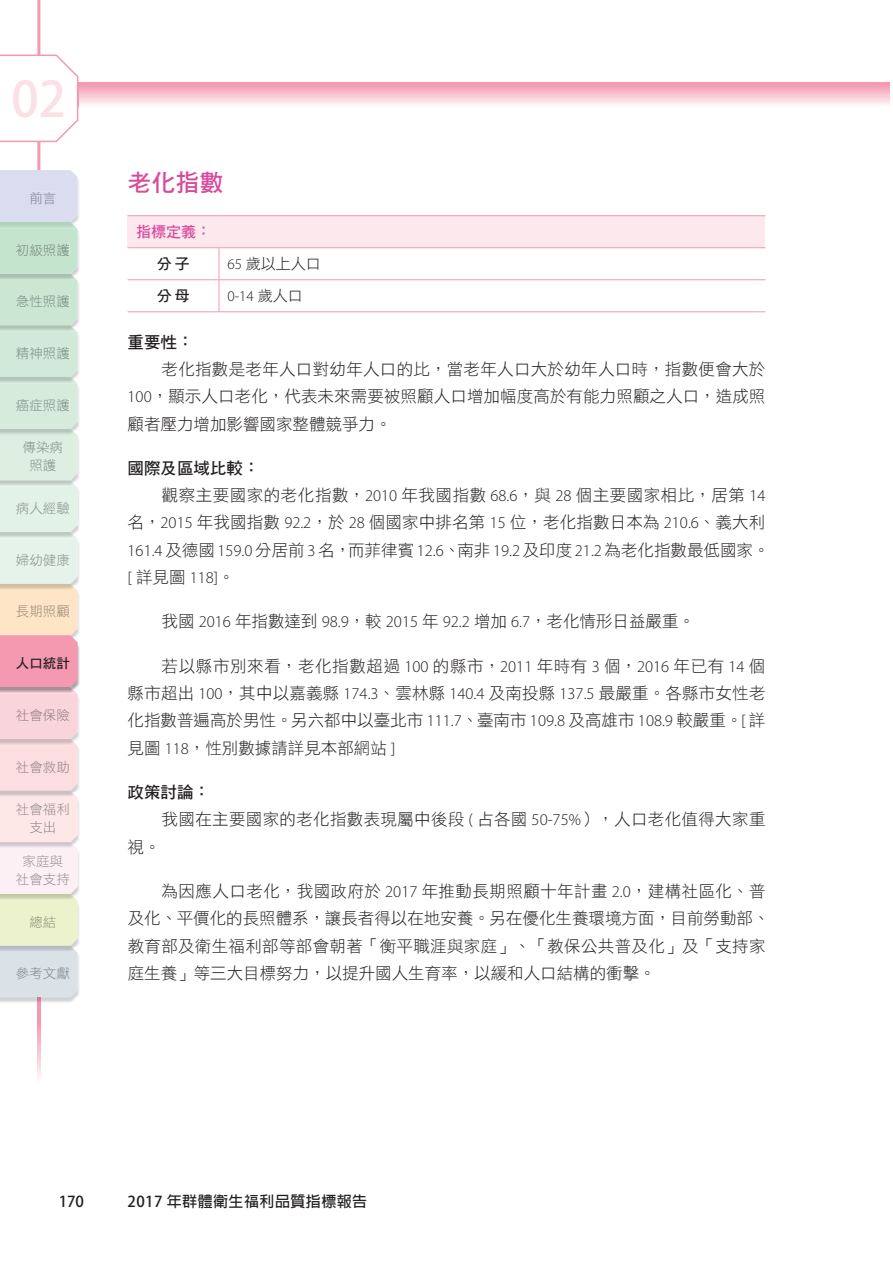
<style>
.page{position:relative;width:893px;height:1263px;background:#fff}
.page>*{position:absolute;margin:0;border:0;box-sizing:border-box;transform-origin:0 0}
.t1{font:700 48.6px "Adobe Fan Heiti Std";color:#fce0e6}
.t2{font:24px "DF Hei Std W7";color:#d84a9b}
.t3{font:16.5px/27.3px "DF Hei Std W3";letter-spacing:.005em;color:#231f20;text-align:justify}
.t4{font:16.5px "DF Hei Std W7";color:#231f20}
.t5{font:300 16.5px "Myriad Pro";color:#231f20}
.t6{font:700 15px "Adobe Fan Heiti Std";letter-spacing:.03em;color:#231f20}
.t7{font:15px "DF Hei Std W3";color:#231f20}
.t8{font:300 15px "Myriad Pro";color:#231f20}
.t9{font:15px "DF Hei Std W7";color:#d84a9b}
.t10{font:15px "DF Hei Std W7";color:#231f20}
.t11{font:13.5px/18px "DF Hei Std W3";color:#938c93;text-align:center}
.t12{font:13.5px/18px "DF Hei Std W3";color:#93888a;text-align:center}
.t13{font:13.5px/18px "DF Hei Std W3";color:#818d87;text-align:center}
.t14{font:13.5px "DF Hei Std W3";color:#81888d}
.t15{font:13.5px "DF Hei Std W3";color:#928186}
.t16{font:13.5px "DF Hei Std W3";color:#927c83}
.t17{font:13.5px "DF Hei Std W3";color:#938776}
.t18{font:13.5px "DF Hei Std W3";color:#868f8b}
.t19{font:13.5px "DF Hei Std W3";color:#848e89}
.t20{font:13.5px "DF Hei Std W3";color:#7c8b83}
.t21{font:13.5px "DF Hei Std W3";color:#788a80}
.t22{font:13.5px "DF Hei Std W3";color:#75887e}
.t23{font:13.5px "DF Hei Std W3";color:#71867b}
.t24{font:13.5px "DF Hei Std W7";color:#231f20}
.t25{font:13.5px "DF Hei Std W3";color:#898e79}
.t26{font:13.5px "DF Hei Std W3";color:#7f818e}
.s1{font-family:"Myriad Pro";font-weight:300}
.s2{font-family:"DF Hei Std W3";font-weight:400}
</style>
<div class="page">
<div style="left:128px;top:216px;width:637px;height:32px;background:#fce8ed"></div>
<hr style="left:128px;top:215px;width:91px;height:1px;background:#f499b0">
<hr style="left:219px;top:215px;width:546px;height:1px;background:#f499b0">
<hr style="left:128px;top:247px;width:91px;height:1px;background:#f499b0">
<hr style="left:219px;top:247px;width:546px;height:1px;background:#f499b0">
<hr style="left:219px;top:248px;width:1px;height:31px;background:#f499b0">
<hr style="left:128px;top:279px;width:91px;height:1px;background:#f499b0">
<hr style="left:219px;top:279px;width:546px;height:1px;background:#f499b0">
<hr style="left:219px;top:280px;width:1px;height:31px;background:#f499b0">
<hr style="left:128px;top:311px;width:91px;height:1px;background:#f499b0">
<hr style="left:219px;top:311px;width:546px;height:1px;background:#f499b0">
<svg style="left:37px;top:1003px;width:3px;height:75px"></svg>
<hr style="left:37px;top:0;width:3px;height:170px;background:#f499b0">
<svg style="left:79px;top:83px;width:811px;height:22px;background:#f8c2d0"></svg>
<svg style="left:0;top:55px;width:79px;height:87px"></svg>
<svg style="left:0;top:170px;width:80px;height:833px;background:#e3dfd8"></svg>
<h1 class="t1" style="left:12px;top:70px;width:56px">02</h1>
<p class="t26" style="left:29px;top:191px;width:28px">前言</p>
<p class="t23" style="left:16px;top:242px;width:55px">初級照護</p>
<p class="t22" style="left:16px;top:294px;width:55px">急性照護</p>
<p class="t21" style="left:16px;top:346px;width:55px">精神照護</p>
<p class="t20" style="left:16px;top:397px;width:55px">癌症照護</p>
<p class="t13" style="left:23px;top:438px;width:42px">傳染病照護</p>
<p class="t19" style="left:16px;top:501px;width:55px">病人經驗</p>
<p class="t18" style="left:16px;top:553px;width:55px">婦幼健康</p>
<p class="t17" style="left:16px;top:604px;width:55px">長期照顧</p>
<p class="t24" style="left:16px;top:656px;width:55px">人口統計</p>
<p class="t16" style="left:16px;top:708px;width:55px">社會保險</p>
<p class="t15" style="left:16px;top:759px;width:55px">社會救助</p>
<p class="t12" style="left:16px;top:800px;width:55px">社會福利支出</p>
<p class="t11" style="left:16px;top:852px;width:55px">家庭與社會支持</p>
<p class="t25" style="left:29px;top:914px;width:28px">總結</p>
<h2 class="t2" style="left:128px;top:169px;width:97px">老化指數</h2>
<p class="t9" style="left:136px;top:224px;width:76px">指標定義：</p>
<p class="t10" style="left:157px;top:256px;width:35px">分子</p>
<p class="t7" style="left:227px;top:256px;width:95px"><span class="s1">65</span> 歲以上人口</p>
<p class="t10" style="left:157px;top:288px;width:35px">分母</p>
<p class="t8" style="left:227px;top:288px;width:77px">0-14 <span class="s2">歲人口</span></p>
<p class="t4" style="left:128px;top:333px;width:68px">重要性：</p>
<p class="t3" style="left:128px;top:355px;width:639px;text-indent:34px">老化指數是老年人口對幼年人口的比，當老年人口大於幼年人口時，指數便會大於<span class="s1">100</span>，顯示人口老化，代表未來需要被照顧人口增加幅度高於有能力照顧之人口，造成照顧者壓力增加影響國家整體競爭力。</p>
<p class="t4" style="left:128px;top:459px;width:133px">國際及區域比較：</p>
<p class="t3" style="left:128px;top:481px;width:643px;text-align:left;text-indent:34px">觀察主要國家的老化指數，<span class="s1">2010</span> 年我國指數 <span class="s1">68.6</span>，與 <span class="s1">28</span> 個主要國家相比，居第 <span class="s1">14</span>名，<span class="s1">2015</span> 年我國指數 <span class="s1">92.2</span>，於 <span class="s1">28</span> 個國家中排名第 <span class="s1">15</span> 位，老化指數日本為 <span class="s1">210.6</span>、義大利<br><span class="s1">161.4</span> 及德國 <span class="s1">159.0</span> 分居前 <span class="s1">3</span> 名，而菲律賓 <span class="s1">12.6</span>、南非 <span class="s1">19.2</span> 及印度 <span class="s1">21.2</span> 為老化指數最低國家。</p>
<p class="t5" style="left:128px;top:568px;width:109px">[ <span class="s2">詳見圖</span> 118]<span class="s2">。</span></p>
<p class="t3" style="left:162px;top:607px;width:535px">我國 <span class="s1">2016</span> 年指數達到 <span class="s1">98.9</span>，較 <span class="s1">2015</span> 年 <span class="s1">92.2</span> 增加 <span class="s1">6.7</span>，老化情形日益嚴重。</p>
<p class="t3" style="left:128px;top:652px;width:639px;text-indent:34px">若以縣市別來看，老化指數超過 <span class="s1">100</span> 的縣市，<span class="s1">2011</span> 年時有 <span class="s1">3</span> 個，<span class="s1">2016</span> 年已有 <span class="s1">14</span> 個縣市超出 <span class="s1">100</span>，其中以嘉義縣 <span class="s1">174.3</span>、雲林縣 <span class="s1">140.4</span> 及南投縣 <span class="s1">137.5</span> 最嚴重。各縣市女性老化指數普遍高於男性。另六都中以臺北市 <span class="s1">111.7</span>、臺南市 <span class="s1">109.8</span> 及高雄市 <span class="s1">108.9</span> 較嚴重。<span class="s1">[</span> 詳見圖 <span class="s1">118</span>，性別數據請詳見本部網站 <span class="s1">]</span></p>
<p class="t4" style="left:128px;top:783px;width:84px">政策討論：</p>
<p class="t3" style="left:162px;top:805px;width:605px">我國在主要國家的老化指數表現屬中後段 <span class="s1">(</span> 占各國 <span class="s1">50-75%</span>），人口老化值得大家重</p>
<p class="t3" style="left:128px;top:833px;width:34px">視。</p>
<p class="t3" style="left:128px;top:877px;width:643px;text-align:left;text-indent:34px">為因應人口老化，我國政府於 <span class="s1">2017</span> 年推動長期照顧十年計畫 <span class="s1">2.0</span>，建構社區化、普及化、平價化的長照體系，讓長者得以在地安養。另在優化生養環境方面，目前勞動部、教育部及衛生福利部等部會朝著「衡平職涯與家庭」、「教保公共普及化」及「支持家</p>
<p class="t14" style="left:16px;top:966px;width:55px">參考文獻</p>
<p class="t3" style="left:128px;top:959px;width:530px">庭生養」等三大目標努力，以提升國人生育率，以緩和人口結構的衝擊。</p>
<p class="t6" style="left:59px;top:1193px;width:27px">170</p>
<p class="t6" style="left:128px;top:1193px;width:241px">2017 年群體衛生福利品質指標報告</p>
</div>
